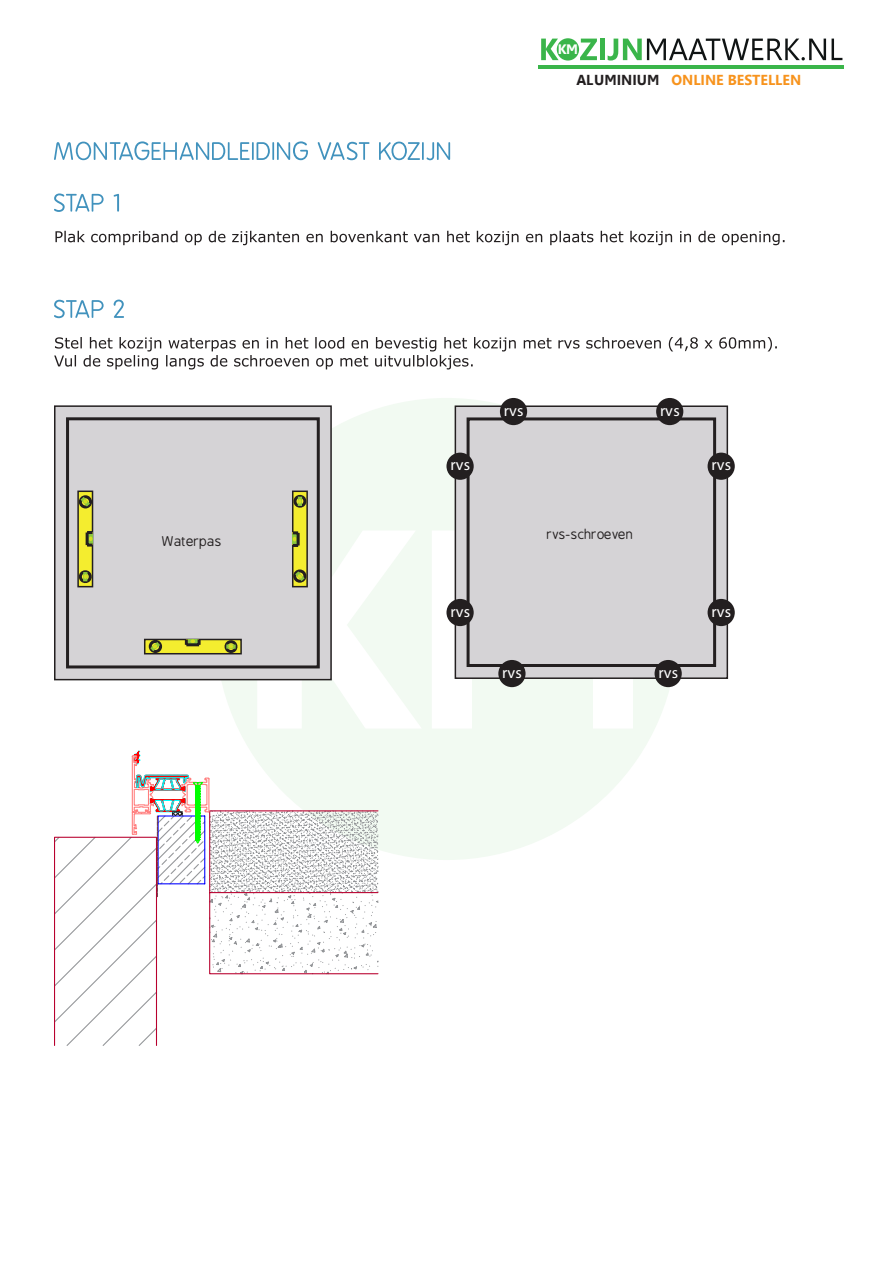
<style>
.page{position:relative;width:893px;height:1263px;background:#fff}
.page>*{position:absolute;margin:0;border:0;box-sizing:border-box;transform-origin:0 0}
.t1{font:16.05px "Myriad Pro";letter-spacing:.01em;color:#fff}
.t2{font:700 14.4px "Gisha";color:#f7931d}
.t3{font:700 13.65px "Gisha";color:#fff}
.t4{font:13.35px "B Preplay";color:#231f20}
.s1{color:#231f20}
</style>
<div class="page">
<svg style="left:215px;top:398px;width:462px;height:462px;fill:#f2faf2"></svg>
<div style="left:432px;top:530px;width:201px;height:198px;background:#f2faf2"></div>
<div style="left:257px;top:530px;width:165px;height:198px;background:#f2faf2"></div>
<svg style="left:54px;top:141px;width:396px;height:19px"></svg>
<svg style="left:54px;top:193px;width:65px;height:19px"></svg>
<svg style="left:55px;top:231px;width:730px;height:14px"></svg>
<svg style="left:54px;top:300px;width:70px;height:18px"></svg>
<svg style="left:54px;top:337px;width:723px;height:32px"></svg>
<div style="left:455px;top:406px;width:272px;height:272px;background:#d5d3d6"></div>
<div style="left:455px;top:405px;width:273px;height:274px;border:2px solid #231f20"></div>
<div style="left:467px;top:417px;width:249px;height:250px;border:3px solid #231f20"></div>
<div style="left:500px;top:398px;width:27px;height:27px;background:#231f20;border-radius:50%"></div>
<div style="left:656px;top:398px;width:27px;height:27px;background:#231f20;border-radius:50%"></div>
<div style="left:498px;top:660px;width:28px;height:27px;background:#231f20;border-radius:50%"></div>
<div style="left:655px;top:660px;width:27px;height:27px;background:#231f20;border-radius:50%"></div>
<div style="left:446px;top:453px;width:28px;height:27px;background:#231f20;border-radius:50%"></div>
<div style="left:446px;top:599px;width:28px;height:27px;background:#231f20;border-radius:50%"></div>
<div style="left:708px;top:453px;width:27px;height:27px;background:#231f20;border-radius:50%"></div>
<div style="left:708px;top:599px;width:27px;height:27px;background:#231f20;border-radius:50%"></div>
<div style="left:55px;top:406px;width:276px;height:274px;background:#d5d3d6"></div>
<div style="left:54px;top:405px;width:278px;height:275px;border:2px solid #231f20"></div>
<div style="left:66px;top:417px;width:254px;height:251px;border:3px solid #231f20"></div>
<div style="left:145px;top:639px;width:96px;height:15px;background:#f4ed2f"></div>
<div style="left:144px;top:639px;width:98px;height:15px;border:2px solid #231f20"></div>
<svg style="left:147px;top:638px;width:55px;height:16px"></svg>
<svg style="left:221px;top:638px;width:20px;height:16px"></svg>
<div style="left:78px;top:491px;width:15px;height:96px;background:#f4ed2f"></div>
<div style="left:77px;top:490px;width:16px;height:97px;border:2px solid #231f20"></div>
<svg style="left:77px;top:494px;width:17px;height:54px"></svg>
<svg style="left:78px;top:567px;width:16px;height:19px"></svg>
<div style="left:293px;top:491px;width:14px;height:96px;background:#f4ed2f"></div>
<div style="left:292px;top:490px;width:16px;height:97px;border:2px solid #231f20"></div>
<svg style="left:292px;top:530px;width:16px;height:54px"></svg>
<svg style="left:292px;top:492px;width:16px;height:19px"></svg>
<svg style="left:541px;top:39px;width:18px;height:21px"></svg>
<svg style="left:580px;top:39px;width:17px;height:21px"></svg>
<div style="left:600px;top:39px;width:5px;height:21px;background:#3ab54a"></div>
<svg style="left:608px;top:39px;width:218px;height:22px"></svg>
<svg style="left:832px;top:39px;width:10px;height:21px"></svg>
<hr style="left:538px;top:65px;width:305px;height:4px;background:#3ab54a">
<div style="left:557px;top:38px;width:22px;height:23px;background:#3ab54a;border-radius:50%"></div>
<svg style="left:54px;top:750px;width:325px;height:296px"></svg>
<p class="t4" style="left:162px;top:534px;width:61px">Waterpas</p>
<p class="t3" style="left:558px;top:42px;width:22px">KM</p>
<p class="t2" style="left:576px;top:72px;width:226px"><span class="s1">ALUMINIUM</span> ONLINE BESTELLEN</p>
<p class="t1" style="left:450px;top:455px;width:21px">rvs</p>
<p class="t1" style="left:450px;top:601px;width:21px">rvs</p>
<p class="t1" style="left:504px;top:400px;width:21px">rvs</p>
<p class="t1" style="left:660px;top:400px;width:21px">rvs</p>
<p class="t4" style="left:547px;top:527px;width:88px">rvs-schroeven</p>
<p class="t1" style="left:502px;top:662px;width:21px">rvs</p>
<p class="t1" style="left:658px;top:662px;width:21px">rvs</p>
<p class="t1" style="left:711px;top:455px;width:21px">rvs</p>
<p class="t1" style="left:711px;top:601px;width:21px">rvs</p>
</div>
